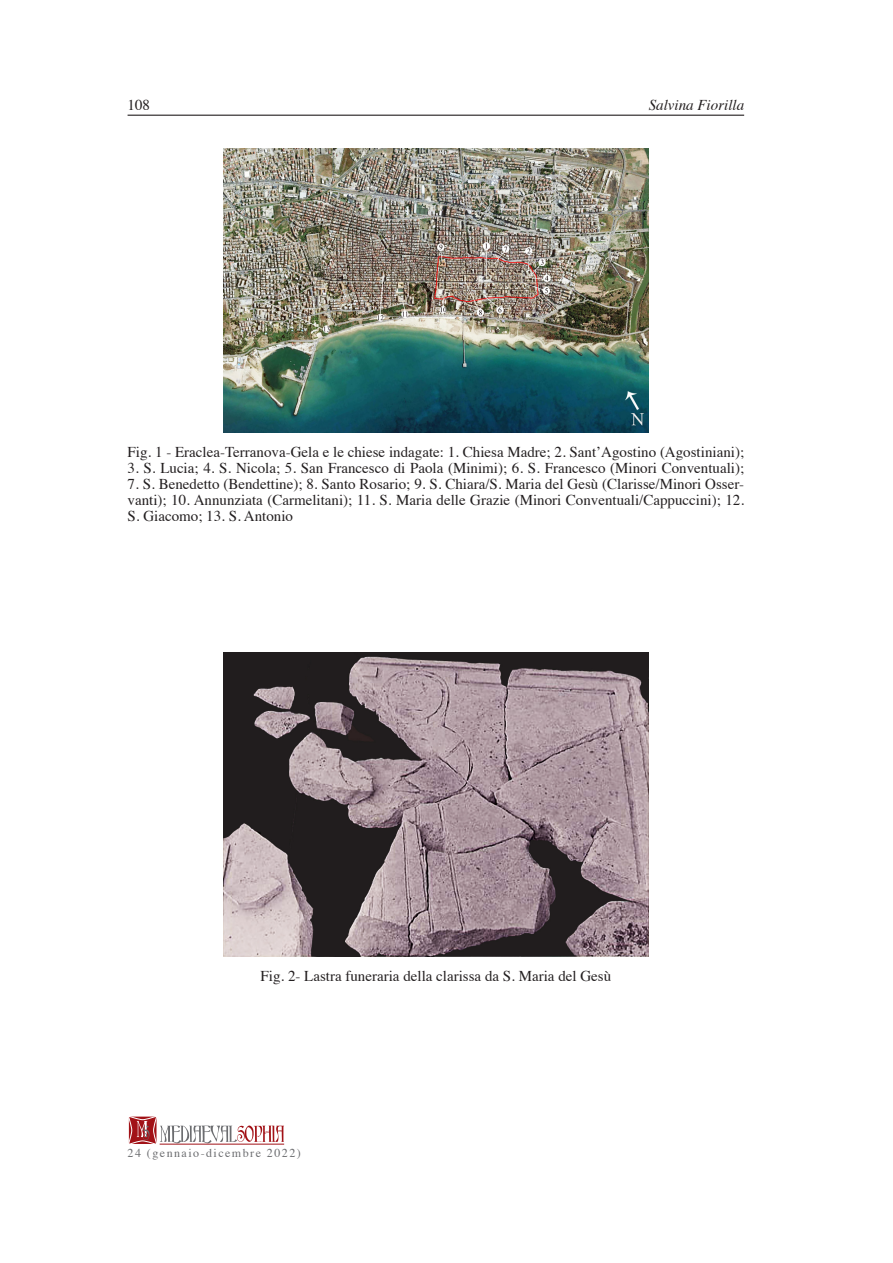
<style>
.page{position:relative;width:893px;height:1263px;background:#fff}
.page>*{position:absolute;margin:0;border:0;box-sizing:border-box;transform-origin:0 0}
.t1{font:15px/16.2px "Times";color:#231f20;text-align:justify}
.t2{font:italic 15px "Times";color:#231f20}
.t3{font:15px "Times";color:#231f20}
.t4{font:12px "Times";letter-spacing:.12em;color:#6c6d70}
</style>
<div class="page">
<svg style="left:128px;top:1116px;width:156px;height:29px"></svg>
<hr style="left:128px;top:115px;width:616px;height:1px;background:#231f20">
<img style="left:223px;top:149px;width:425px;height:283px">
<img style="left:223px;top:653px;width:425px;height:304px">
<p class="t3" style="left:128px;top:90px;width:24px">108</p>
<p class="t2" style="left:649px;top:91px;width:97px">Salvina Fiorilla</p>
<p class="t1" style="left:128px;top:442px;width:618px">Fig. 1 - Eraclea-Terranova-Gela e le chiese indagate: 1. Chiesa Madre; 2. Sant’Agostino (Agostiniani);</p>
<p class="t1" style="left:128px;top:458px;width:618px">3. S. Lucia; 4. S. Nicola; 5. San Francesco di Paola (Minimi); 6. S. Francesco (Minori Conventuali);</p>
<p class="t1" style="left:128px;top:475px;width:618px">7. S. Benedetto (Bendettine); 8. Santo Rosario; 9. S. Chiara/S. Maria del Gesù (Clarisse/Minori Osser&shy;vanti); 10. Annunziata (Carmelitani); 11. S. Maria delle Grazie (Minori Conventuali/Cappuccini); 12.<br>S. Giacomo; 13. S. Antonio</p>
<p class="t1" style="left:260px;top:966px;width:352px">Fig. 2- Lastra funeraria della clarissa da S. Maria del Gesù</p>
<p class="t4" style="left:128px;top:1142px;width:175px">24 (gennaio-dicembre 2022)</p>
</div>
